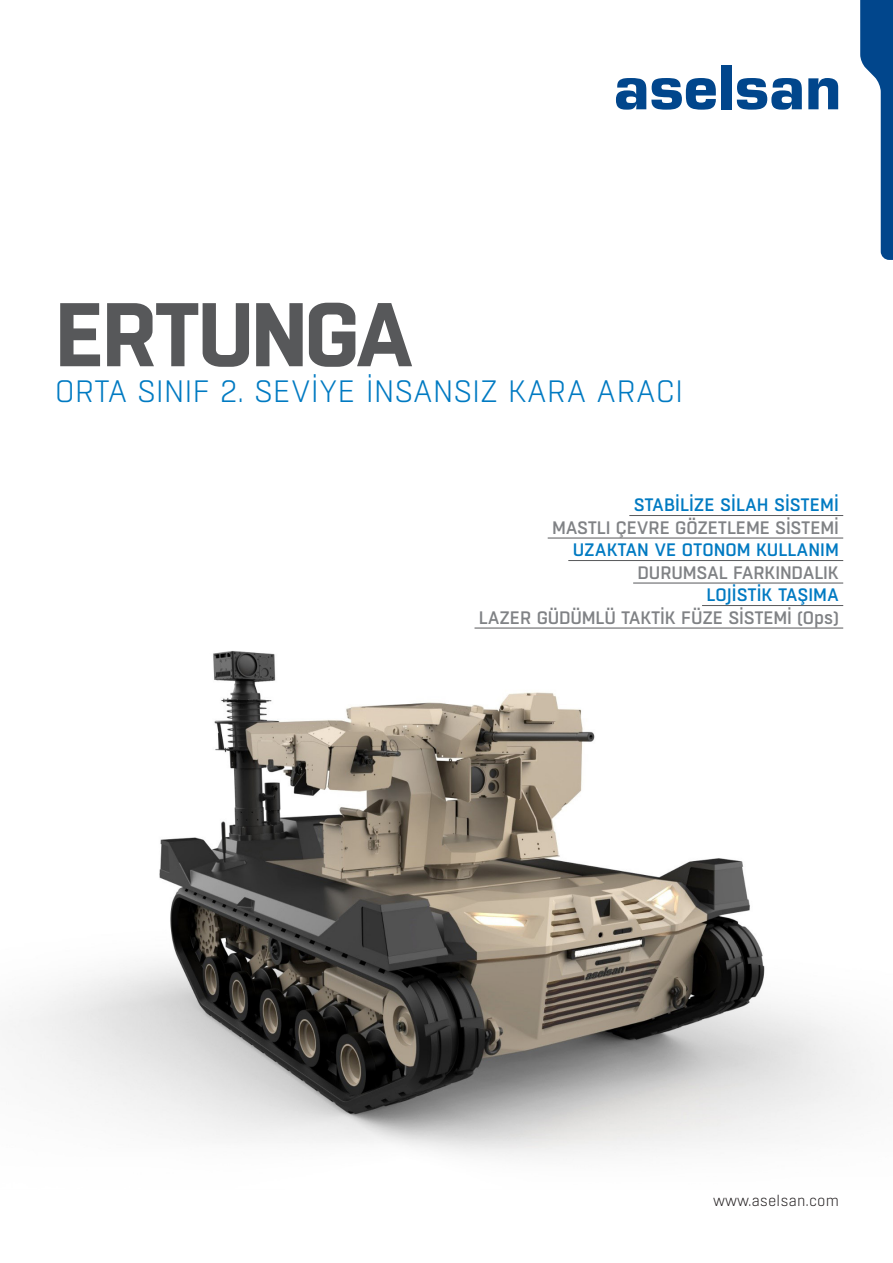
<style>
.page{position:relative;width:893px;height:1263px;background:#fff}
.page>*{position:absolute;margin:0;border:0;box-sizing:border-box;transform-origin:0 0}
.t1{font:700 90px "Boxed";letter-spacing:-.04em;color:#57585a}
.t2{font:300 30.9px "Boxed";letter-spacing:-.005em;color:#007ac2}
.t3{font:500 18px "Boxed";letter-spacing:-.01em;color:#808285}
.t4{font:500 18px "Boxed";color:#007ac2}
.t5{font:300 15px "Boxed";color:#231f20}
</style>
<div class="page">
<svg style="left:616px;top:78px;width:100px;height:32px"></svg>
<div style="left:721px;top:65px;width:10px;height:44px;background:#01468c"></div>
<svg style="left:737px;top:78px;width:65px;height:32px"></svg>
<svg style="left:808px;top:78px;width:30px;height:31px"></svg>
<svg style="left:860px;top:0;width:33px;height:260px"></svg>
<img style="left:8px;top:582px;width:866px;height:574px">
<hr style="left:629px;top:515px;width:214px;height:1px;background:#57585a">
<hr style="left:548px;top:538px;width:295px;height:1px;background:#57585a">
<hr style="left:568px;top:560px;width:275px;height:1px;background:#57585a">
<hr style="left:633px;top:583px;width:210px;height:1px;background:#57585a">
<hr style="left:702px;top:605px;width:141px;height:1px;background:#57585a">
<hr style="left:474px;top:628px;width:369px;height:1px;background:#57585a">
<p class="t1" style="left:55px;top:274px;width:361px">ERTUNGA</p>
<p class="t2" style="left:55px;top:372px;width:630px">ORTA SINIF 2. SEVIYE İ NSANSIZ KARA ARACI</p>
<p class="t4" style="left:634px;top:494px;width:207px">STABİLİZE SİLAH SİSTEMİ</p>
<p class="t3" style="left:552px;top:516px;width:288px">MASTLI ÇEVRE GÖZETLEME SİSTEMİ</p>
<p class="t4" style="left:573px;top:539px;width:268px">UZAKTAN VE OTONOM KULLANIM</p>
<p class="t3" style="left:638px;top:561px;width:203px">DURUMSAL FARKINDALIK</p>
<p class="t4" style="left:706px;top:584px;width:134px">LOJİSTİK TAŞIMA</p>
<p class="t3" style="left:479px;top:606px;width:361px">LAZER GÜDÜMLÜ TAKTİK FÜZE SİSTEMİ (Ops)</p>
<p class="t5" style="left:713px;top:1191px;width:127px">www.aselsan.com</p>
</div>
